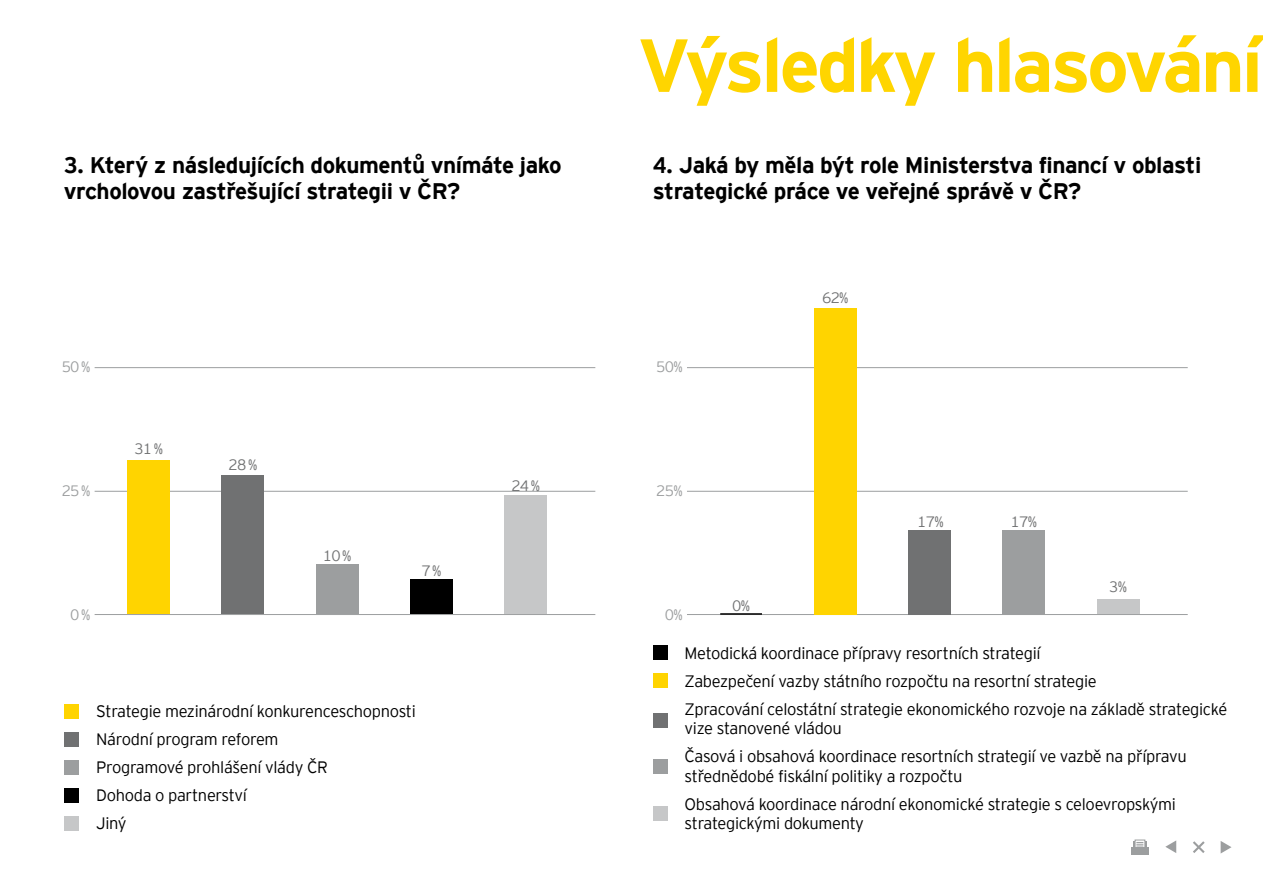
<style>
.page{position:relative;width:1263px;height:893px;background:#fff}
.page>*{position:absolute;margin:0;border:0;box-sizing:border-box;transform-origin:0 0}
.t1{font:700 75px "EY Interstate";letter-spacing:-.04em;color:#ffd500}
.t2{font:700 22.5px/25.5px "EY Interstate";letter-spacing:-.02em;color:#000}
.t3{font:300 16.5px/28px "EY Interstate";letter-spacing:-.02em;color:#000}
.t4{font:300 15px "EY Interstate";letter-spacing:-.05em;color:#707172}
.t5{font:300 15px "EY Interstate";letter-spacing:-.05em;color:#9c9e9f}
</style>
<div class="page">
<hr style="left:95px;top:614px;width:500px;height:1px;background:#9c9e9f">
<hr style="left:687px;top:614px;width:501px;height:1px;background:#9c9e9f">
<hr style="left:95px;top:491px;width:500px;height:1px;background:#9c9e9f">
<hr style="left:687px;top:491px;width:501px;height:1px;background:#9c9e9f">
<hr style="left:95px;top:367px;width:500px;height:1px;background:#9c9e9f">
<hr style="left:687px;top:367px;width:501px;height:1px;background:#9c9e9f">
<div style="left:504px;top:495px;width:43px;height:119px;background:#c6c7c8"></div>
<div style="left:127px;top:461px;width:43px;height:153px;background:#ffd400"></div>
<div style="left:222px;top:476px;width:42px;height:138px;background:#707172"></div>
<div style="left:316px;top:565px;width:42px;height:49px;background:#9c9e9f"></div>
<div style="left:410px;top:579px;width:43px;height:35px;background:#000"></div>
<div style="left:1097px;top:599px;width:42px;height:15px;background:#c6c7c8"></div>
<div style="left:1002px;top:531px;width:43px;height:84px;background:#9c9e9f"></div>
<div style="left:908px;top:531px;width:43px;height:84px;background:#707172"></div>
<div style="left:814px;top:308px;width:43px;height:307px;background:#ffd400"></div>
<hr style="left:720px;top:613px;width:42px;height:2px;background:#000">
<div style="left:653px;top:645px;width:15px;height:15px;background:#000"></div>
<div style="left:653px;top:673px;width:15px;height:15px;background:#ffd400"></div>
<div style="left:653px;top:759px;width:15px;height:15px;background:#9c9e9f"></div>
<div style="left:653px;top:713px;width:15px;height:15px;background:#707172"></div>
<div style="left:653px;top:806px;width:15px;height:14px;background:#c6c7c8"></div>
<div style="left:64px;top:704px;width:15px;height:15px;background:#ffd400"></div>
<div style="left:64px;top:732px;width:15px;height:15px;background:#707172"></div>
<div style="left:64px;top:760px;width:15px;height:15px;background:#9c9e9f"></div>
<div style="left:64px;top:788px;width:15px;height:14px;background:#000"></div>
<div style="left:64px;top:816px;width:15px;height:14px;background:#c6c7c8"></div>
<div style="left:1133px;top:842px;width:14px;height:7px;background:#9c9e9f"></div>
<svg style="left:1135px;top:840px;width:10px;height:7px"></svg>
<div style="left:1131px;top:847px;width:18px;height:8px;background:#9c9e9f"></div>
<svg style="left:1136px;top:842px;width:7px;height:5px"></svg>
<svg style="left:1193px;top:841px;width:12px;height:12px"></svg>
<svg style="left:1220px;top:841px;width:11px;height:12px"></svg>
<svg style="left:1165px;top:840px;width:11px;height:13px"></svg>
<h2 class="t2" style="left:64px;top:151px;width:499px">3. Který z následujících dokumentů vnímáte jako vrcholovou zastřešující strategii v ČR?</h2>
<p class="t5" style="left:62px;top:356px;width:30px">50%</p>
<p class="t5" style="left:62px;top:480px;width:30px">25%</p>
<p class="t5" style="left:70px;top:604px;width:22px">0%</p>
<p class="t4" style="left:134px;top:438px;width:30px">31%</p>
<p class="t4" style="left:229px;top:454px;width:30px">28%</p>
<p class="t4" style="left:323px;top:545px;width:30px">10%</p>
<p class="t4" style="left:421px;top:560px;width:22px">7%</p>
<p class="t3" style="left:96px;top:696px;width:321px">Strategie mezinárodní konkurenceschopnosti<br>Národní program reforem<br>Programové prohlášení vlády ČR<br>Dohoda o partnerství<br>Jiný</p>
<p class="t4" style="left:511px;top:475px;width:30px">24%</p>
<h1 class="t1" style="left:637px;top:11px;width:627px">Výsledky hlasování</h1>
<h2 class="t2" style="left:653px;top:151px;width:550px">4. Jaká by měla být role Ministerstva financí v oblasti strategické práce ve veřejné správě v ČR?</h2>
<p class="t5" style="left:656px;top:356px;width:28px">50%</p>
<p class="t5" style="left:656px;top:480px;width:28px">25%</p>
<p class="t5" style="left:665px;top:604px;width:19px">0%</p>
<p class="t4" style="left:732px;top:595px;width:19px">0%</p>
<p class="t4" style="left:822px;top:287px;width:28px">62%</p>
<p class="t4" style="left:917px;top:511px;width:28px">17%</p>
<p class="t4" style="left:1011px;top:511px;width:28px">17%</p>
<p class="t4" style="left:1109px;top:576px;width:19px">3%</p>
<p class="t3" style="left:685px;top:638px;width:544px">Metodická koordinace přípravy resortních strategií<br>Zabezpečení vazby státního rozpočtu na resortní strategie<br>Zpracování celostátní strategie ekonomického rozvoje na základě strategické</p>
<p class="t3" style="left:685px;top:713px;width:504px">vize stanovené vládou<br>Časová i obsahová koordinace resortních strategií ve vazbě na přípravu</p>
<p class="t3" style="left:685px;top:761px;width:493px">střednědobé fiskální politiky a rozpočtu<br>Obsahová koordinace národní ekonomické strategie s celoevropskými</p>
<p class="t3" style="left:685px;top:808px;width:181px">strategickými dokumenty</p>
</div>
